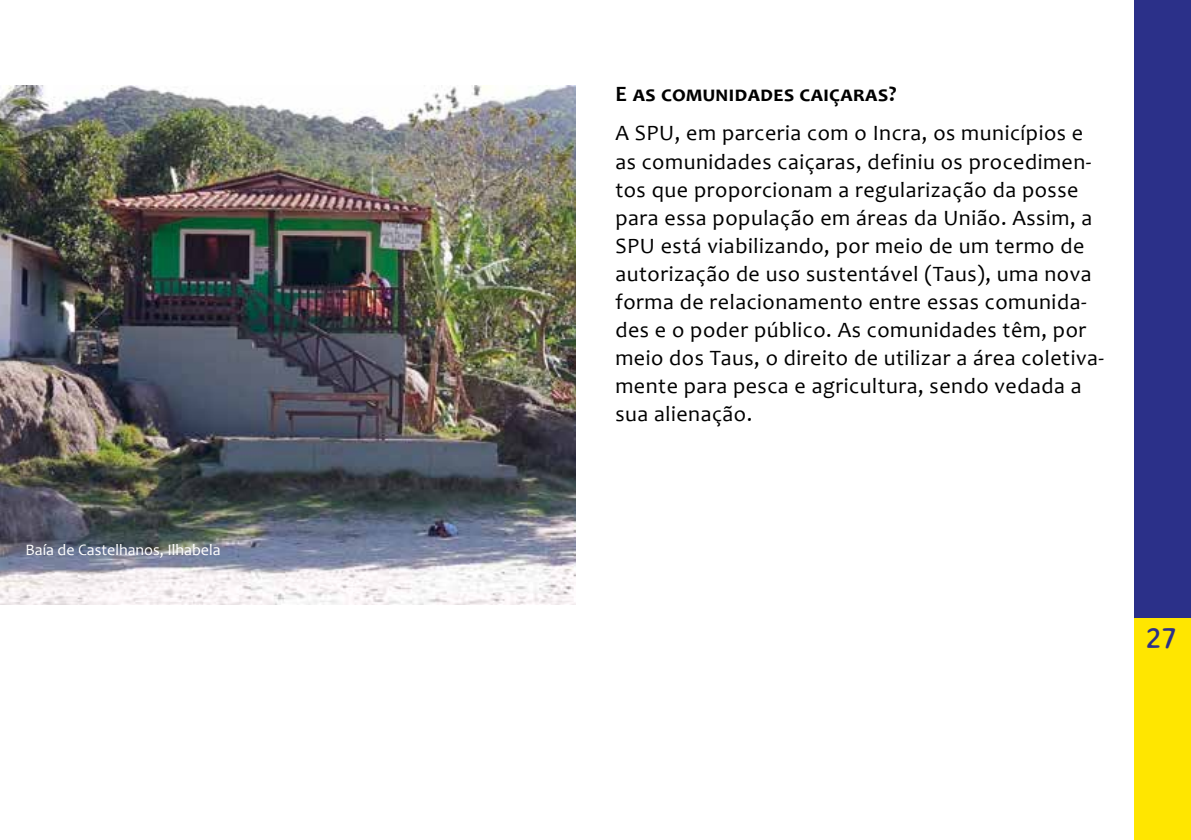
<style>
.page{position:relative;width:1191px;height:840px;background:#fff}
.page>*{position:absolute;margin:0;border:0;box-sizing:border-box;transform-origin:0 0}
.t1{font:30px "Averia Sans Libre";color:#2b3089}
.t2{font:22px/28px "Candara";letter-spacing:.025em;color:#000}
.t3{font:700 22px "Candara";letter-spacing:.09em;color:#000}
.t4{font:16px "Candara";color:#fff}
</style>
<div class="page">
<div style="left:1134px;top:0;width:57px;height:799px;background:#2b3089"></div>
<div style="left:1134px;top:618px;width:57px;height:221px;background:#ffe600"></div>
<img style="left:0;top:85px;width:575px;height:518px">
<p class="t4" style="left:26px;top:539px;width:197px">Baía de Castelhanos, Ilhabela</p>
<p class="t3" style="left:615px;top:80px;width:283px">E as comunidades caiçaras?</p>
<p class="t2" style="left:615px;top:119px;width:490px">A SPU, em parceria com o Incra, os municípios e as comunidades caiçaras, definiu os procedimen&shy;tos que proporcionam a regularização da posse para essa população em áreas da União. Assim, a SPU está viabilizando, por meio de um termo de autorização de uso sustentável (Taus), uma nova forma de relacionamento entre essas comunida&shy;des e o poder público. As comunidades têm, por meio dos Taus, o direito de utilizar a área coletiva&shy;mente para pesca e agricultura, sendo vedada a sua alienação.</p>
<h1 class="t1" style="left:1145px;top:619px;width:33px">27</h1>
</div>
